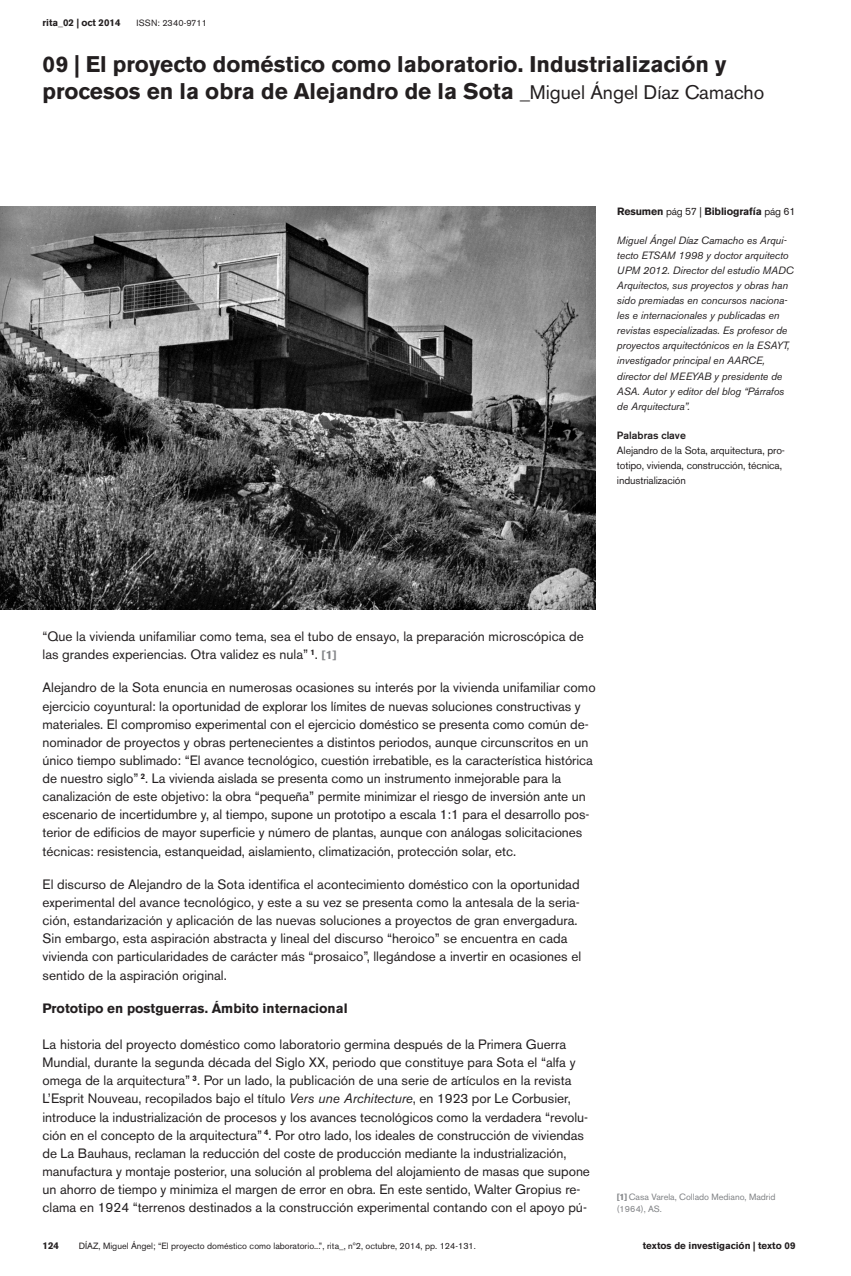
<style>
.page{position:relative;width:851px;height:1276px;background:#fff}
.page>*{position:absolute;margin:0;border:0;box-sizing:border-box;transform-origin:0 0}
.t1{font:700 22.5px/27px "Akzidenz Grotesk BE";color:#231f20}
.CM6{font:13.5px/18.1px "Akzidenz Grotesk BE";letter-spacing:-.005em;color:#231f20}
.CM6-2{font:700 13.5px "Akzidenz Grotesk BE";color:#231f20}
.t2{font:italic 10.5px/15px "Akzidenz Grotesk BE";letter-spacing:-.01em;color:#231f20}
.t3{font:10.5px/15px "Akzidenz Grotesk BE";letter-spacing:-.01em;color:#231f20}
.t4{font:700 10.5px "Akzidenz Grotesk BE";letter-spacing:-.015em;color:#231f20}
.t5{font:500 10.5px "Akzidenz Grotesk BE";color:#231f20}
.t6{font:700 9.75px "Akzidenz Grotesk BE";color:#231f20}
.t7{font:9px "Akzidenz Grotesk BE";color:#231f20}
.figuras{font:9px/12px "Akzidenz Grotesk BE";color:#808285}
.t8{font:9px "Akzidenz Grotesk BE";letter-spacing:.02em;color:#231f20}
.s1{font-weight:400;font-size:19.5px}
.s2{font-weight:400}
.s3{font-weight:700;font-size:12px;color:#808285}
.s4{font-style:italic}
.s5{font-weight:700}
</style>
<div class="page">
<img style="left:0;top:207px;width:595px;height:402px">
<p class="t6" style="left:43px;top:17px;width:79px">rita_02 | oct 2014</p>
<p class="t8" style="left:136px;top:17px;width:72px">ISSN: 2340-9711</p>
<p class="t1" style="left:43px;top:51px;width:723px">09 | El proyecto doméstico como laboratorio. Industrialización y procesos en la obra de Alejandro de la Sota <span class="s1">_Miguel Ángel Díaz Camacho</span></p>
<p class="t4" style="left:617px;top:205px;width:180px">Resumen <span class="s2">pág 57 |</span> Bibliografía <span class="s2">pág 61</span></p>
<p class="t2" style="left:617px;top:233px;width:178px">Miguel Ángel Díaz Camacho es Arqui&shy;tecto ETSAM 1998 y doctor arquitecto UPM 2012. Director del estudio MADC Arquitectos, sus proyectos y obras han sido premiadas en concursos naciona&shy;les e internacionales y publicadas en revistas especializadas. Es profesor de proyectos arquitectónicos en la ESAYT, investigador principal en AARCE, director del MEEYAB y presidente de ASA. Autor y editor del blog “Párrafos de Arquitectura”.</p>
<p class="t5" style="left:617px;top:429px;width:70px">Palabras clave</p>
<p class="t3" style="left:617px;top:443px;width:169px">Alejandro de la Sota, arquitectura, pro&shy;totipo, vivienda, construcción, técnica, industrialización</p>
<p class="CM6" style="left:43px;top:627px;width:542px">“Que la vivienda unifamiliar como tema, sea el tubo de ensayo, la preparación microscópica de las grandes experiencias. Otra validez es nula” <sup>1</sup>. <span class="s3">[1]</span></p>
<p class="CM6" style="left:43px;top:678px;width:554px">Alejandro de la Sota enuncia en numerosas ocasiones su interés por la vivienda unifamiliar como ejercicio coyuntural: la oportunidad de explorar los límites de nuevas soluciones constructivas y materiales. El compromiso experimental con el ejercicio doméstico se presenta como común de&shy;nominador de proyectos y obras pertenecientes a distintos periodos, aunque circunscritos en un único tiempo sublimado: “El avance tecnológico, cuestión irrebatible, es la característica histórica de nuestro siglo” <sup>2</sup>. La vivienda aislada se presenta como un instrumento inmejorable para la canalización de este objetivo: la obra “pequeña” permite minimizar el riesgo de inversión ante un escenario de incertidumbre y, al tiempo, supone un prototipo a escala 1:1 para el desarrollo pos&shy;terior de edificios de mayor superficie y número de plantas, aunque con análogas solicitaciones técnicas: resistencia, estanqueidad, aislamiento, climatización, protección solar, etc.</p>
<p class="CM6" style="left:43px;top:875px;width:540px">El discurso de Alejandro de la Sota identifica el acontecimiento doméstico con la oportunidad experimental del avance tecnológico, y este a su vez se presenta como la antesala de la seria&shy;ción, estandarización y aplicación de las nuevas soluciones a proyectos de gran envergadura.<br>Sin embargo, esta aspiración abstracta y lineal del discurso “heroico” se encuentra en cada vivienda con particularidades de carácter más “prosaico”, llegándose a invertir en ocasiones el sentido de la aspiración original.</p>
<p class="CM6-2" style="left:43px;top:1000px;width:306px">Prototipo en postguerras. Ámbito internacional</p>
<p class="CM6" style="left:43px;top:1035px;width:549px">La historia del proyecto doméstico como laboratorio germina después de la Primera Guerra Mundial, durante la segunda década del Siglo XX, periodo que constituye para Sota el “alfa y omega de la arquitectura” <sup>3</sup>. Por un lado, la publicación de una serie de artículos en la revista L’Esprit Nouveau, recopilados bajo el título <span class="s4">Vers une Architecture</span>, en 1923 por Le Corbusier, introduce la industrialización de procesos y los avances tecnológicos como la verdadera “revolu&shy;ción en el concepto de la arquitectura” <sup>4</sup>. Por otro lado, los ideales de construcción de viviendas de La Bauhaus, reclaman la reducción del coste de producción mediante la industrialización, manufactura y montaje posterior, una solución al problema del alojamiento de masas que supone un ahorro de tiempo y minimiza el margen de error en obra. En este sentido, Walter Gropius re&shy;clama en 1924 “terrenos destinados a la construcción experimental contando con el apoyo pú-</p>
<p class="figuras" style="left:616px;top:1191px;width:160px"><span class="s5">[1]</span> Casa Varela, Collado Mediano, Madrid (1964), AS.</p>
<p class="t6" style="left:43px;top:1240px;width:18px">124</p>
<p class="t7" style="left:79px;top:1240px;width:398px">DÍAZ, Miguel Ángel; “El proyecto doméstico como laboratorio...”, rita_, nº2, octubre, 2014, pp. 124-131.</p>
<p class="t6" style="left:642px;top:1240px;width:154px">textos de investigación | texto 09</p>
</div>
